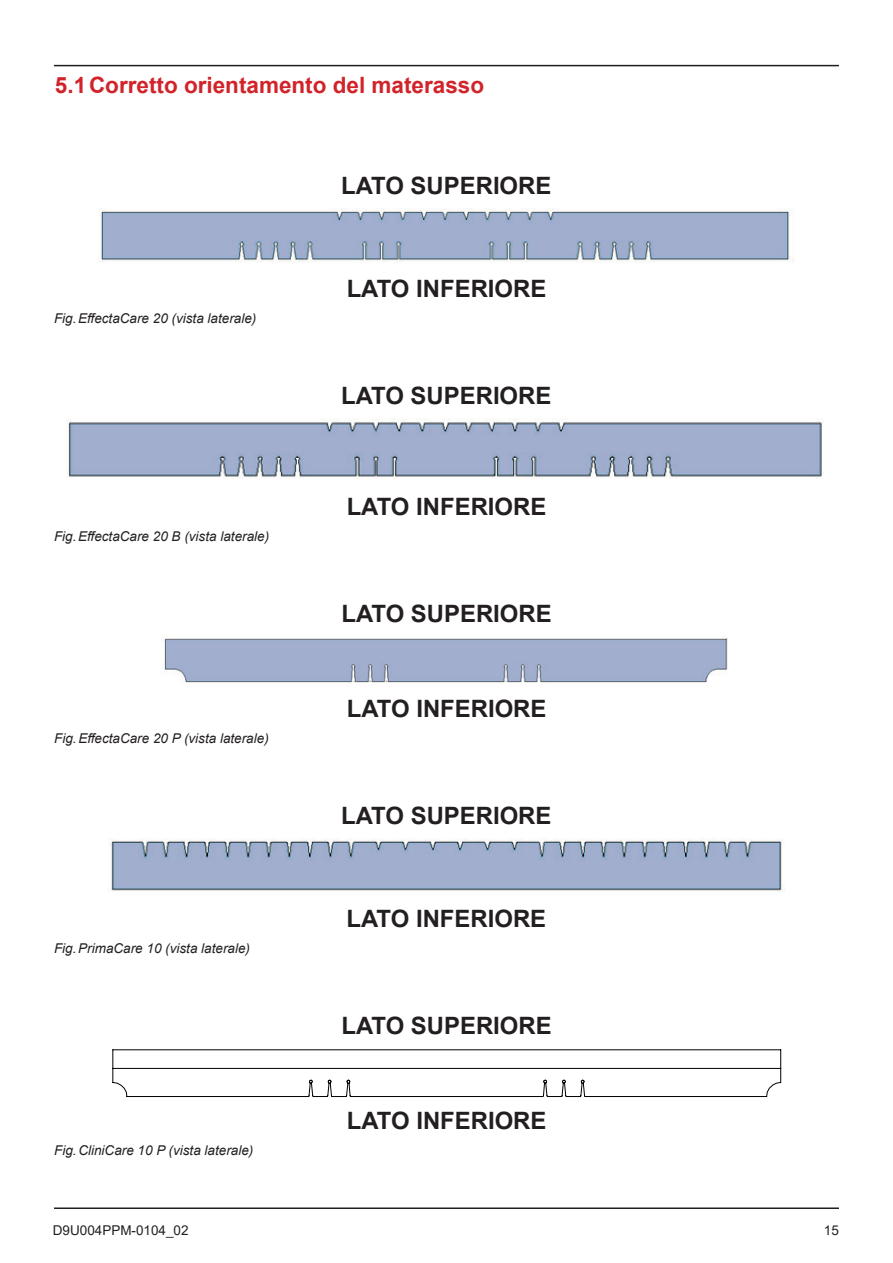
<style>
.page{position:relative;width:893px;height:1263px;background:#fff}
.page>*{position:absolute;margin:0;border:0;box-sizing:border-box;transform-origin:0 0}
.t1{font:700 23.85px "Arial";color:#231f20}
.t2{font:700 22.5px "Arial";color:#d1232a}
.t3{font:italic 13.5px "Arial";color:#231f20}
.t4{font:13.5px "Arial";color:#231f20}
</style>
<div class="page">
<hr style="left:54px;top:65px;width:785px;height:1px;background:#231f20">
<hr style="left:54px;top:1207px;width:785px;height:2px;background:#231f20">
<img style="left:108px;top:838px;width:677px;height:53px">
<img style="left:164px;top:638px;width:564px;height:45px">
<img style="left:100px;top:208px;width:694px;height:55px">
<img style="left:67px;top:419px;width:757px;height:59px">
<svg style="left:112px;top:1049px;width:670px;height:48px"></svg>
<h2 class="t2" style="left:55px;top:70px;width:431px">5.1Corretto orientamento del materasso</h2>
<h1 class="t1" style="left:341px;top:169px;width:212px">LATO SUPERIORE</h1>
<p class="t3" style="left:54px;top:309px;width:204px">Fig.EffectaCare 20 (vista laterale)</p>
<p class="t3" style="left:54px;top:527px;width:217px">Fig.EffectaCare 20 B (vista laterale)</p>
<p class="t3" style="left:54px;top:729px;width:216px">Fig.EffectaCare 20 P (vista laterale)</p>
<p class="t3" style="left:54px;top:939px;width:197px">Fig.PrimaCare 10 (vista laterale)</p>
<p class="t3" style="left:54px;top:1141px;width:201px">Fig.CliniCare 10 P (vista laterale)</p>
<h1 class="t1" style="left:347px;top:272px;width:201px">LATO INFERIORE</h1>
<h1 class="t1" style="left:341px;top:379px;width:212px">LATO SUPERIORE</h1>
<h1 class="t1" style="left:347px;top:490px;width:201px">LATO INFERIORE</h1>
<h1 class="t1" style="left:341px;top:597px;width:212px">LATO SUPERIORE</h1>
<h1 class="t1" style="left:347px;top:692px;width:201px">LATO INFERIORE</h1>
<h1 class="t1" style="left:341px;top:799px;width:212px">LATO SUPERIORE</h1>
<h1 class="t1" style="left:347px;top:902px;width:201px">LATO INFERIORE</h1>
<h1 class="t1" style="left:341px;top:1009px;width:212px">LATO SUPERIORE</h1>
<h1 class="t1" style="left:347px;top:1104px;width:201px">LATO INFERIORE</h1>
<p class="t4" style="left:53px;top:1221px;width:137px">D9U004PPM-0104_02</p>
<p class="t4" style="left:824px;top:1221px;width:17px">15</p>
</div>
